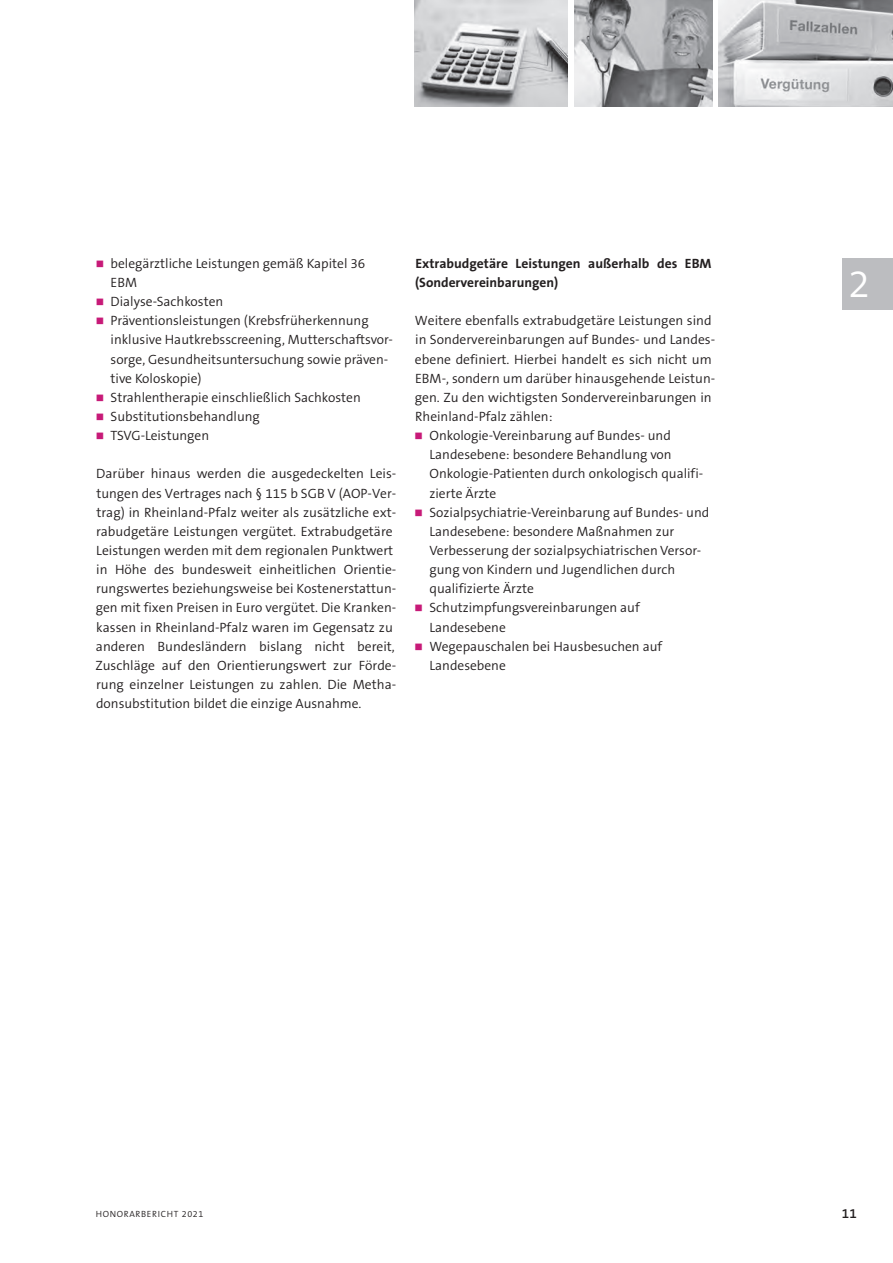
<style>
.page{position:relative;width:893px;height:1263px;background:#fff}
.page>*{position:absolute;margin:0;border:0;box-sizing:border-box;transform-origin:0 0}
.t1{font:300 39px "The Sans B4";color:#fff}
.t2{font:300 13.5px/19.2px "The Sans B4";color:#231f20}
.t3{font:700 13.5px/19.2px "The Sans B7";color:#231f20}
.t4{font:600 13.5px "The Sans B6";color:#231f20}
.t5{font:300 9px "The Sans B4";letter-spacing:.075em;color:#231f20}
</style>
<div class="page">
<img style="left:719px;top:0;width:174px;height:106px">
<img style="left:574px;top:0;width:138px;height:106px">
<img style="left:415px;top:0;width:153px;height:106px">
<div style="left:842px;top:258px;width:51px;height:51px;background:#bcbdc0"></div>
<p class="t2" style="left:111px;top:254px;width:284px">belegärztliche Leistungen gemäß Kapitel 36<br>EBM<br>Dialyse‑Sachkosten<br>Präventionsleistungen (Krebsfrüherkennung inklusive Hautkrebsscreening, Mutterschaftsvor&shy;sorge, Gesundheitsuntersuchung sowie präven&shy;tive Koloskopie)<br>Strahlentherapie einschließlich Sachkosten<br>Substitutionsbehandlung<br>TSVG-Leistungen</p>
<p class="t2" style="left:95px;top:465px;width:302px">Darüber hinaus werden die ausgedeckelten Leis&shy;tungen des Vertrages nach § 115 b SGB V (AOP-Ver&shy;trag) in Rheinland‑Pfalz weiter als zusätzliche ext&shy;rabudgetäre Leistungen vergütet. Extrabudgetäre Leistungen werden mit dem regionalen Punktwert in Höhe des bundesweit einheitlichen Orientie&shy;rungswertes beziehungsweise bei Kostenerstattun&shy;gen mit fixen Preisen in Euro vergütet. Die Kranken&shy;kassen in Rheinland‑Pfalz waren im Gegensatz zu anderen Bundesländern bislang nicht bereit, Zuschläge auf den Orientierungswert zur Förde&shy;rung einzelner Leistungen zu zahlen. Die Metha&shy;donsubstitution bildet die einzige Ausnahme.</p>
<p class="t3" style="left:415px;top:254px;width:298px">Extrabudgetäre Leistungen außerhalb des EBM (Sondervereinbarungen)</p>
<p class="t2" style="left:415px;top:312px;width:298px">Weitere ebenfalls extrabudgetäre Leistungen sind</p>
<p class="t2" style="left:415px;top:331px;width:302px">in Sondervereinbarungen auf Bundes- und Landes-</p>
<p class="t2" style="left:415px;top:350px;width:298px">ebene definiert. Hierbei handelt es sich nicht um</p>
<p class="t2" style="left:415px;top:369px;width:302px">EBM-, sondern um darüber hinausgehende Leistun-</p>
<p class="t2" style="left:415px;top:388px;width:298px">gen. Zu den wichtigsten Sondervereinbarungen in</p>
<p class="t2" style="left:415px;top:407px;width:139px">Rheinland‑Pfalz zählen:</p>
<p class="t2" style="left:429px;top:426px;width:243px">Onkologie‑Vereinbarung auf Bundes- und</p>
<p class="t2" style="left:429px;top:445px;width:244px">Landesebene: besondere Behandlung von</p>
<p class="t2" style="left:429px;top:465px;width:275px">Onkologie-Patienten durch onkologisch qualifi-</p>
<p class="t2" style="left:429px;top:484px;width:68px">zierte Ärzte</p>
<p class="t2" style="left:429px;top:503px;width:281px">Sozialpsychiatrie‑Vereinbarung auf Bundes- und</p>
<p class="t2" style="left:429px;top:522px;width:246px">Landesebene: besondere Maßnahmen zur</p>
<p class="t2" style="left:429px;top:541px;width:273px">Verbesserung der sozialpsychiatrischen Versor-</p>
<p class="t2" style="left:429px;top:560px;width:247px">gung von Kindern und Jugendlichen durch</p>
<p class="t2" style="left:429px;top:579px;width:106px">qualifizierte Ärzte</p>
<p class="t2" style="left:429px;top:599px;width:212px">Schutzimpfungsvereinbarungen auf</p>
<p class="t2" style="left:429px;top:618px;width:78px">Landesebene</p>
<p class="t2" style="left:429px;top:637px;width:234px">Wegepauschalen bei Hausbesuchen auf</p>
<p class="t2" style="left:429px;top:656px;width:78px">Landesebene</p>
<h1 class="t1" style="left:848px;top:263px;width:23px">2</h1>
<p class="t5" style="left:96px;top:1209px;width:109px">HONORARBERICHT 2021</p>
<p class="t4" style="left:842px;top:1206px;width:16px">11</p>
</div>
